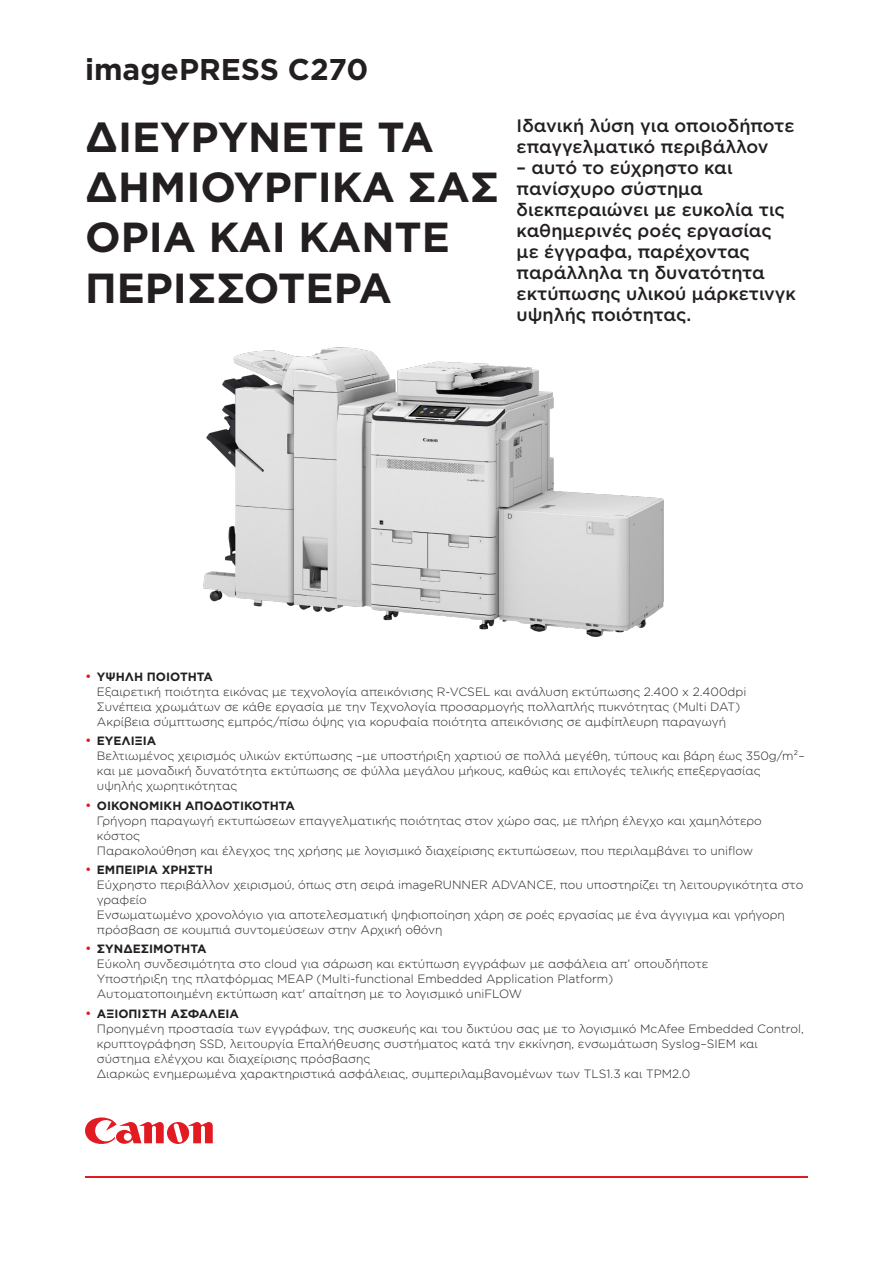
<style>
.page{position:relative;width:893px;height:1263px;background:#fff}
.page>*{position:absolute;margin:0;border:0;box-sizing:border-box;transform-origin:0 0}
.COVER_HEADER_MEDIUM{font:700 42px/50.4px "Gotham";color:#231f20}
.COVER_HEADER_SMALL{font:700 30px "Gotham";color:#231f20}
.INTRO{font:500 18px/21px "Gotham";letter-spacing:-.005em;color:#231f20}
.t1{font:300 12px/15px "Gotham";color:#231f20}
.s1{font-weight:400;font-size:13.5px;color:#e21a21}
.s2{font-weight:700}
</style>
<div class="page">
<svg style="left:85px;top:1117px;width:128px;height:27px"></svg>
<hr style="left:85px;top:1176px;width:723px;height:2px;background:#e21a21">
<img style="left:203px;top:348px;width:460px;height:288px">
<p class="COVER_HEADER_SMALL" style="left:85px;top:49px;width:285px">imagePRESS C270</p>
<p class="COVER_HEADER_MEDIUM" style="left:85px;top:111px;width:415px">ΔΙΕΥΡΥΝΕΤΕ ΤΑ<br>ΔΗΜΙΟΥΡΓΙΚΑ ΣΑΣ<br>ΟΡΙΑ ΚΑΙ ΚΑΝΤΕ<br>ΠΕΡΙΣΣΟΤΕΡΑ</p>
<p class="INTRO" style="left:517px;top:115px;width:279px">Ιδανική λύση για οποιοδήποτε επαγγελματικό περιβάλλον</p>
<p class="INTRO" style="left:517px;top:157px;width:281px">– αυτό το εύχρηστο και πανίσχυρο σύστημα διεκπεραιώνει με ευκολία τις καθημερινές ροές εργασίας με έγγραφα, παρέχοντας παράλληλα τη δυνατότητα εκτύπωσης υλικού μάρκετινγκ υψηλής ποιότητας.</p>
<p class="t1" style="left:97px;top:669px;width:651px;text-indent:-12px"><span class="s1">•</span> <span class="s2">ΥΨΗΛΗ ΠΟΙΟΤΗΤΑ<br></span>Εξαιρετική ποιότητα εικόνας με τεχνολογία απεικόνισης R-VCSEL και ανάλυση εκτύπωσης 2.400 x 2.400dpi Συνέπεια χρωμάτων σε κάθε εργασία με την Τεχνολογία προσαρμογής πολλαπλής πυκνότητας (Multi DAT)<br>Ακρίβεια σύμπτωσης εμπρός/πίσω όψης για κορυφαία ποιότητα απεικόνισης σε αμφίπλευρη παραγωγή</p>
<p class="t1" style="left:97px;top:733px;width:709px;text-indent:-12px"><span class="s1">•</span> <span class="s2">ΕΥΕΛΙΞΙΑ<br></span>Βελτιωμένος χειρισμός υλικών εκτύπωσης –με υποστήριξη χαρτιού σε πολλά μεγέθη, τύπους και βάρη έως 350g/m²– και με μοναδική δυνατότητα εκτύπωσης σε φύλλα μεγάλου μήκους, καθώς και επιλογές τελικής επεξεργασίας υψηλής χωρητικότητας</p>
<p class="t1" style="left:97px;top:798px;width:666px;text-indent:-12px"><span class="s1">•</span> <span class="s2">ΟΙΚΟΝΟΜΙΚΗ ΑΠΟΔΟΤΙΚΟΤΗΤΑ<br></span>Γρήγορη παραγωγή εκτυπώσεων επαγγελματικής ποιότητας στον χώρο σας, με πλήρη έλεγχο και χαμηλότερο κόστος<br>Παρακολούθηση και έλεγχος της χρήσης με λογισμικό διαχείρισης εκτυπώσεων, που περιλαμβάνει το uniflow</p>
<p class="t1" style="left:97px;top:862px;width:708px;text-indent:-12px"><span class="s1">•</span> <span class="s2">ΕΜΠΕΙΡΙΑ ΧΡΗΣΤΗ<br></span>Εύχρηστο περιβάλλον χειρισμού, όπως στη σειρά imageRUNNER ADVANCE, που υποστηρίζει τη λειτουργικότητα στο γραφείο<br>Ενσωματωμένο χρονολόγιο για αποτελεσματική ψηφιοποίηση χάρη σε ροές εργασίας με ένα άγγιγμα και γρήγορη πρόσβαση σε κουμπιά συντομεύσεων στην Αρχική οθόνη</p>
<p class="t1" style="left:97px;top:941px;width:613px;text-indent:-12px"><span class="s1">•</span> <span class="s2">ΣΥΝΔΕΣΙΜΟΤΗΤΑ<br></span>Εύκολη συνδεσιμότητα στο cloud για σάρωση και εκτύπωση εγγράφων με ασφάλεια απ’ οπουδήποτε Υποστήριξη της πλατφόρμας MEAP (Multi-functional Embedded Application Platform)<br>Αυτοματοποιημένη εκτύπωση κατ' απαίτηση με το λογισμικό uniFLOW</p>
<p class="t1" style="left:97px;top:1005px;width:708px;text-indent:-12px"><span class="s1">•</span> <span class="s2">ΑΞΙΟΠΙΣΤΗ ΑΣΦΑΛΕΙΑ<br></span>Προηγμένη προστασία των εγγράφων, της συσκευής και του δικτύου σας με το λογισμικό McAfee Embedded Control, κρυπτογράφηση SSD, λειτουργία Επαλήθευσης συστήματος κατά την εκκίνηση, ενσωμάτωση Syslog–SIEM και σύστημα ελέγχου και διαχείρισης πρόσβασης<br>Διαρκώς ενημερωμένα χαρακτηριστικά ασφάλειας, συμπεριλαμβανομένων των TLS1.3 και TPM2.0</p>
</div>
